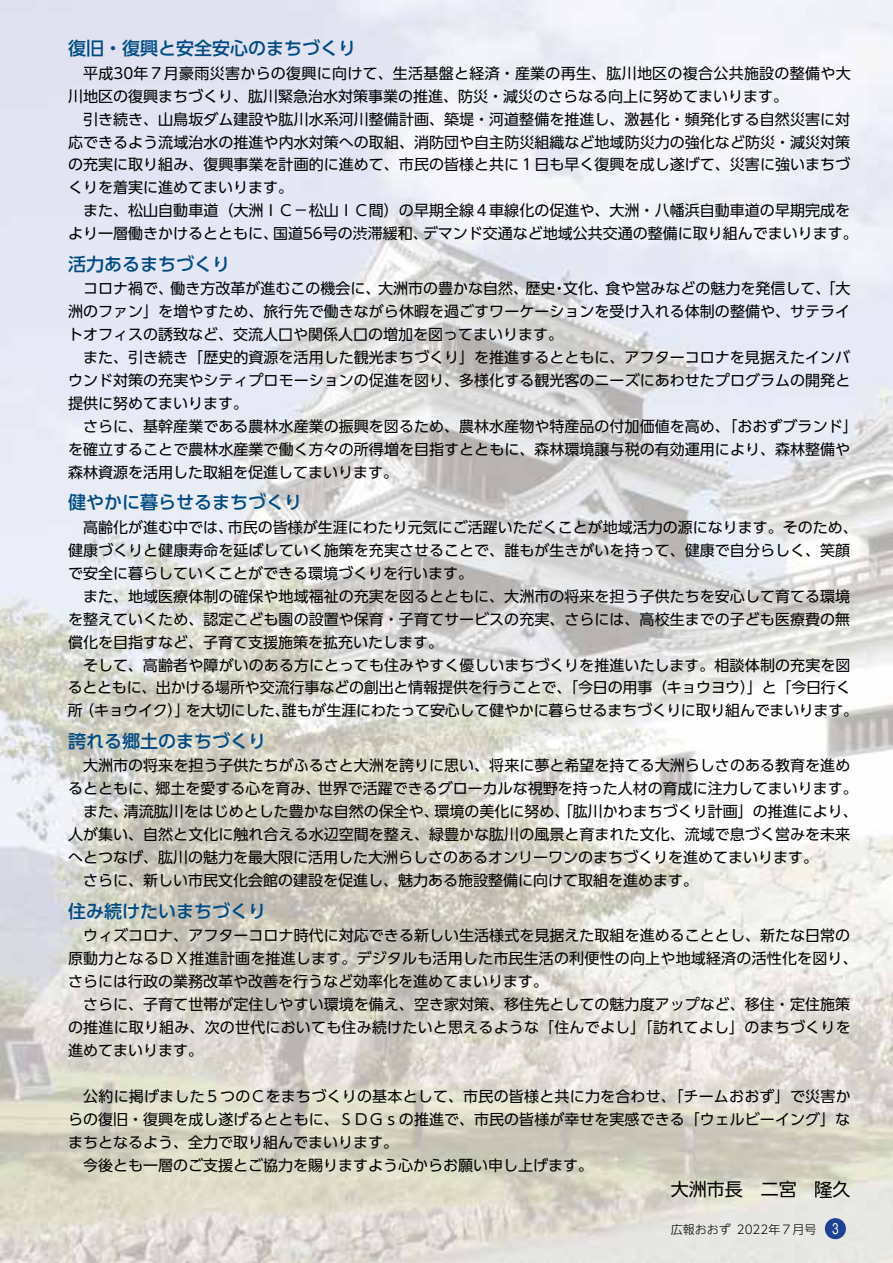
<style>
.page{position:relative;width:893px;height:1263px;background:#fff}
.page>*{position:absolute;margin:0;border:0;box-sizing:border-box;transform-origin:0 0}
.t1{font:500 18px "UD Shin Go Pr 6 N";color:#004b83}
.t2{font:18px "UD Shin Go Pr 6 N";color:#000}
.t3{font:15px/23px "UD Shin Go Pr 6 N";letter-spacing:.005em;color:#000}
.t4{font:300 12px "UD Shin Go NT Pr 6 N";color:#000}
.s1{font-family:"Shin M Go Pro";font-weight:400;font-size:13.5px;color:#fff}
</style>
<div class="page">
<img style="left:0;top:593px;width:1px;height:670px">
<img style="left:1px;top:0;width:892px;height:1263px">
<div style="left:825px;top:1218px;width:21px;height:21px;background:#1d4294;border-radius:50%"></div>
<svg style="left:815px;top:1180px;width:17px;height:18px"></svg>
<p class="t1" style="left:68px;top:34px;width:290px">復旧・復興と安全安心のまちづくり</p>
<p class="t3" style="left:68px;top:61px;width:791px">　平成30年７月豪雨災害からの復興に向けて、生活基盤と経済・産業の再生、肱川地区の複合公共施設の整備や大川地区の復興まちづくり、肱川緊急治水対策事業の推進、防災・減災のさらなる向上に努めてまいります。<br>　引き続き、山鳥坂ダム建設や肱川水系河川整備計画、築堤・河道整備を推進し、激甚化・頻発化する自然災害に対応できるよう流域治水の推進や内水対策への取組、消防団や自主防災組織など地域防災力の強化など防災・減災対策の充実に取り組み、復興事業を計画的に進めて、市民の皆様と共に１日も早く復興を成し遂げて、災害に強いまちづくりを着実に進めてまいります。　<br>　また、松山自動車道（大洲ＩＣ－松山ＩＣ間）の早期全線４車線化の促進や、大洲・八幡浜自動車道の早期完成をより一層働きかけるとともに、国道56号の渋滞緩和、デマンド交通など地域公共交通の整備に取り組んでまいります。</p>
<p class="t1" style="left:68px;top:249px;width:164px">活力あるまちづくり</p>
<p class="t3" style="left:68px;top:277px;width:791px">　コロナ禍で、働き方改革が進むこの機会に、大洲市の豊かな自然、歴史・文化、食や営みなどの魅力を発信して、「大洲のファン」を増やすため、旅行先で働きながら休暇を過ごすワーケーションを受け入れる体制の整備や、サテライトオフィスの誘致など、交流人口や関係人口の増加を図ってまいります。<br>　また、引き続き「歴史的資源を活用した観光まちづくり」を推進するとともに、アフターコロナを見据えたインバウンド対策の充実やシティプロモーションの促進を図り、多様化する観光客のニーズにあわせたプログラムの開発と提供に努めてまいります。<br>　さらに、基幹産業である農林水産業の振興を図るため、農林水産物や特産品の付加価値を高め、「おおずブランド」を確立することで農林水産業で働く方々の所得増を目指すとともに、森林環境譲与税の有効運用により、森林整備や森林資源を活用した取組を促進してまいります。</p>
<p class="t1" style="left:68px;top:488px;width:236px">健やかに暮らせるまちづくり</p>
<p class="t3" style="left:68px;top:515px;width:792px">　高齢化が進む中では、市民の皆様が生涯にわたり元気にご活躍いただくことが地域活力の源になります。そのため、健康づくりと健康寿命を延ばしていく施策を充実させることで、誰もが生きがいを持って、健康で自分らしく、笑顔で安全に暮らしていくことができる環境づくりを行います。<br>　また、地域医療体制の確保や地域福祉の充実を図るとともに、大洲市の将来を担う子供たちを安心して育てる環境を整えていくため、認定こども園の設置や保育・子育てサービスの充実、さらには、高校生までの子ども医療費の無償化を目指すなど、子育て支援施策を拡充いたします。<br>　そして、高齢者や障がいのある方にとっても住みやすく優しいまちづくりを推進いたします。相談体制の充実を図るとともに、出かける場所や交流行事などの創出と情報提供を行うことで、「今日の用事（キョウヨウ）」と「今日行く所（キョウイク）」を大切にした、誰もが生涯にわたって安心して健やかに暮らせるまちづくりに取り組んでまいります。</p>
<p class="t1" style="left:68px;top:726px;width:200px">誇れる郷土のまちづくり</p>
<p class="t3" style="left:68px;top:754px;width:791px">　大洲市の将来を担う子供たちがふるさと大洲を誇りに思い、将来に夢と希望を持てる大洲らしさのある教育を進めるとともに、郷土を愛する心を育み、世界で活躍できるグローカルな視野を持った人材の育成に注力してまいります。　また、清流肱川をはじめとした豊かな自然の保全や、環境の美化に努め、「肱川かわまちづくり計画」の推進により、人が集い、自然と文化に触れ合える水辺空間を整え、緑豊かな肱川の風景と育まれた文化、流域で息づく営みを未来へとつなげ、肱川の魅力を最大限に活用した大洲らしさのあるオンリーワンのまちづくりを進めてまいります。<br>　さらに、新しい市民文化会館の建設を促進し、魅力ある施設整備に向けて取組を進めます。</p>
<p class="t1" style="left:68px;top:896px;width:200px">住み続けたいまちづくり</p>
<p class="t3" style="left:68px;top:923px;width:791px">　ウィズコロナ、アフターコロナ時代に対応できる新しい生活様式を見据えた取組を進めることとし、新たな日常の原動力となるＤＸ推進計画を推進します。デジタルも活用した市民生活の利便性の向上や地域経済の活性化を図り、さらには行政の業務改革や改善を行うなど効率化を進めてまいります。<br>　さらに、子育て世帯が定住しやすい環境を備え、空き家対策、移住先としての魅力度アップなど、移住・定住施策の推進に取り組み、次の世代においても住み続けたいと思えるような「住んでよし」「訪れてよし」のまちづくりを進めてまいります。</p>
<p class="t3" style="left:68px;top:1084px;width:784px">　公約に掲げました５つのＣをまちづくりの基本として、市民の皆様と共に力を合わせ、「チームおおず」で災害からの復旧・復興を成し遂げるとともに、ＳＤＧｓの推進で、市民の皆様が幸せを実感できる「ウェルビーイング」なまちとなるよう、全力で取り組んでまいります。<br>　今後とも一層のご支援とご協力を賜りますよう心からお願い申し上げます。</p>
<p class="t2" style="left:671px;top:1175px;width:145px">大洲市長　二宮　</p>
<p class="t2" style="left:832px;top:1175px;width:19px">久</p>
<p class="t4" style="left:671px;top:1219px;width:170px">広報おおず 2022年７月号 <span class="s1">3</span></p>
</div>
